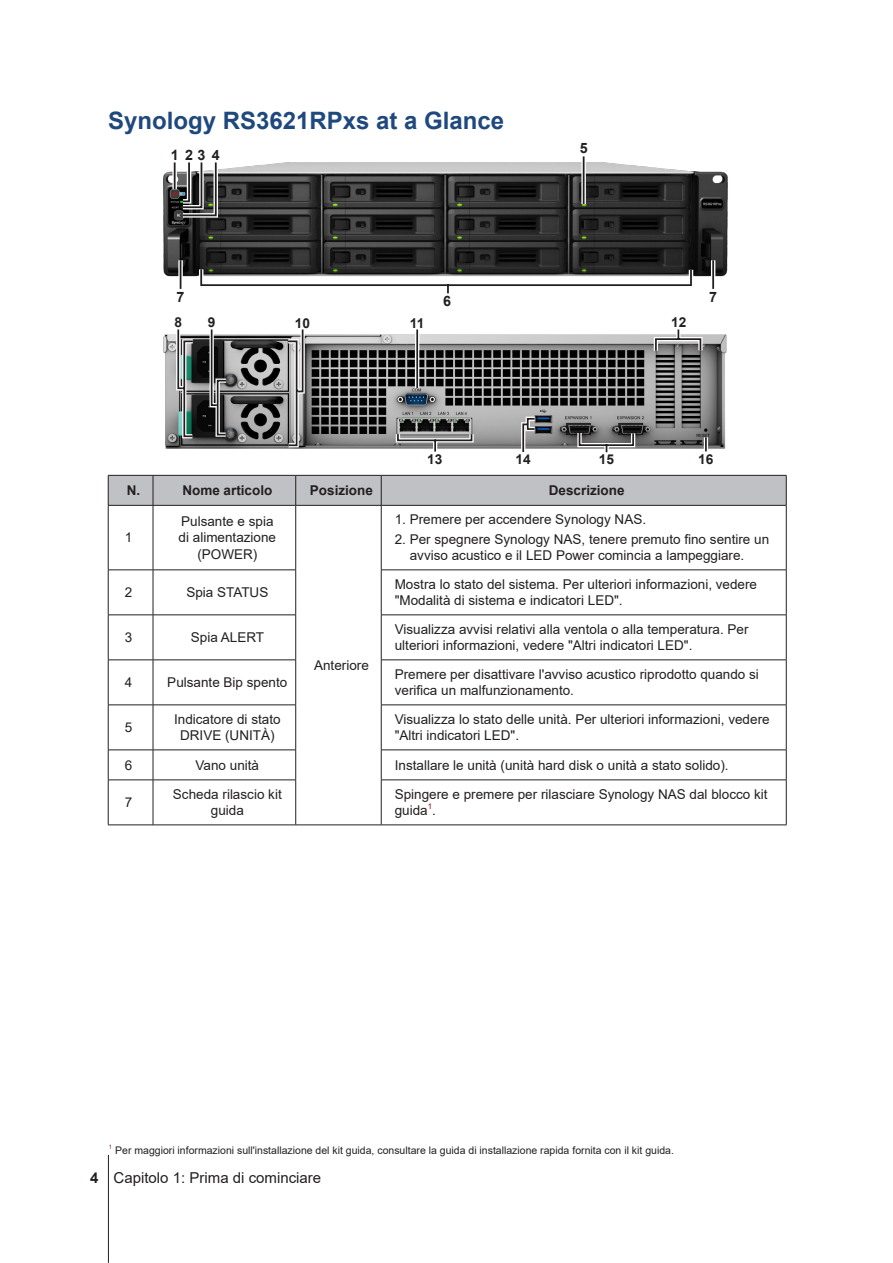
<style>
.page{position:relative;width:893px;height:1263px;background:#fff}
.page>*{position:absolute;margin:0;border:0;box-sizing:border-box;transform-origin:0 0}
.H3-sidebar{font:700 24px "Arial";color:#1f497d}
.t1{font:15px "Arial";color:#231f20}
.t2{font:700 14.25px "Arial";color:#231f20}
.t3{font:700 13.65px "Arial";color:#231f20}
.xBody{font:13.5px/16.5px "Arial";color:#231f20}
.xBodyCenter{font:13.5px/16.5px "Arial";color:#231f20;text-align:center}
.XHeadCenter{font:700 13.5px "Arial";color:#231f20}
.AppendixNote{font:10.5px "Arial";color:#231f20}
.xBody-2{font:7.8px "Arial";color:#9d070d}
.AppendixNote-2{font:6.15px "Arial";color:#9d070d}
.s1{font-weight:700}
</style>
<div class="page">
<hr style="left:108px;top:1155px;width:1px;height:108px;background:#231f20">
<img style="left:163px;top:162px;width:565px;height:115px">
<svg style="left:197px;top:265px;width:498px;height:29px"></svg>
<div style="left:172px;top:162px;width:5px;height:27px;background:#ccc"></div>
<hr style="left:174px;top:162px;width:2px;height:27px;background:#231f20">
<svg style="left:581px;top:156px;width:5px;height:48px"></svg>
<hr style="left:583px;top:156px;width:1px;height:48px;background:#231f20">
<svg style="left:178px;top:162px;width:42px;height:58px"></svg>
<svg style="left:711px;top:260px;width:4px;height:29px"></svg>
<hr style="left:712px;top:260px;width:2px;height:29px;background:#231f20">
<svg style="left:178px;top:260px;width:5px;height:29px"></svg>
<svg style="left:180px;top:260px;width:1px;height:29px"></svg>
<img style="left:163px;top:334px;width:564px;height:118px">
<svg style="left:652px;top:329px;width:53px;height:26px"></svg>
<svg style="left:284px;top:329px;width:23px;height:120px;background:#9b9a9a"></svg>
<svg style="left:174px;top:329px;width:23px;height:111px;background:#788682"></svg>
<svg style="left:207px;top:329px;width:23px;height:110px;background:#636363"></svg>
<svg style="left:575px;top:429px;width:62px;height:24px"></svg>
<hr style="left:704px;top:437px;width:4px;height:14px;background:#fff">
<svg style="left:705px;top:437px;width:2px;height:14px"></svg>
<svg style="left:519px;top:414px;width:20px;height:38px"></svg>
<hr style="left:415px;top:329px;width:4px;height:59px;background:#f4f4f4">
<hr style="left:416px;top:329px;width:2px;height:59px;background:#231f20">
<svg style="left:394px;top:430px;width:82px;height:22px;background:#9e9d9d"></svg>
<div style="left:109px;top:476px;width:677px;height:29px;background:#c0c1c4"></div>
<hr style="left:108px;top:475px;width:45px;height:1px;background:#231f20">
<hr style="left:108px;top:475px;width:1px;height:30px;background:#231f20">
<hr style="left:153px;top:475px;width:143px;height:1px;background:#231f20">
<hr style="left:153px;top:475px;width:1px;height:30px;background:#231f20">
<hr style="left:296px;top:475px;width:85px;height:1px;background:#231f20">
<hr style="left:295px;top:475px;width:1px;height:30px;background:#231f20">
<hr style="left:381px;top:475px;width:405px;height:1px;background:#231f20">
<hr style="left:381px;top:475px;width:1px;height:30px;background:#231f20">
<hr style="left:786px;top:475px;width:1px;height:30px;background:#231f20">
<hr style="left:108px;top:505px;width:45px;height:1px;background:#231f20">
<hr style="left:108px;top:505px;width:1px;height:65px;background:#231f20">
<hr style="left:153px;top:505px;width:143px;height:1px;background:#231f20">
<hr style="left:153px;top:505px;width:1px;height:65px;background:#231f20">
<hr style="left:296px;top:505px;width:85px;height:1px;background:#231f20">
<hr style="left:295px;top:505px;width:1px;height:65px;background:#231f20">
<hr style="left:381px;top:505px;width:405px;height:1px;background:#231f20">
<hr style="left:381px;top:505px;width:1px;height:65px;background:#231f20">
<hr style="left:786px;top:505px;width:1px;height:65px;background:#231f20">
<hr style="left:108px;top:570px;width:45px;height:1px;background:#231f20">
<hr style="left:108px;top:570px;width:1px;height:45px;background:#231f20">
<hr style="left:153px;top:570px;width:143px;height:1px;background:#231f20">
<hr style="left:153px;top:570px;width:1px;height:45px;background:#231f20">
<hr style="left:295px;top:570px;width:1px;height:45px;background:#231f20">
<hr style="left:381px;top:570px;width:405px;height:1px;background:#231f20">
<hr style="left:381px;top:570px;width:1px;height:45px;background:#231f20">
<hr style="left:786px;top:570px;width:1px;height:45px;background:#231f20">
<hr style="left:108px;top:615px;width:45px;height:1px;background:#231f20">
<hr style="left:108px;top:615px;width:1px;height:45px;background:#231f20">
<hr style="left:153px;top:615px;width:143px;height:1px;background:#231f20">
<hr style="left:153px;top:615px;width:1px;height:45px;background:#231f20">
<hr style="left:295px;top:615px;width:1px;height:45px;background:#231f20">
<hr style="left:381px;top:615px;width:405px;height:1px;background:#231f20">
<hr style="left:381px;top:615px;width:1px;height:45px;background:#231f20">
<hr style="left:786px;top:615px;width:1px;height:45px;background:#231f20">
<hr style="left:108px;top:660px;width:45px;height:1px;background:#231f20">
<hr style="left:108px;top:660px;width:1px;height:45px;background:#231f20">
<hr style="left:153px;top:660px;width:143px;height:1px;background:#231f20">
<hr style="left:153px;top:660px;width:1px;height:45px;background:#231f20">
<hr style="left:295px;top:660px;width:1px;height:45px;background:#231f20">
<hr style="left:381px;top:660px;width:405px;height:1px;background:#231f20">
<hr style="left:381px;top:660px;width:1px;height:45px;background:#231f20">
<hr style="left:786px;top:660px;width:1px;height:45px;background:#231f20">
<hr style="left:108px;top:705px;width:45px;height:1px;background:#231f20">
<hr style="left:108px;top:705px;width:1px;height:45px;background:#231f20">
<hr style="left:153px;top:705px;width:143px;height:1px;background:#231f20">
<hr style="left:153px;top:705px;width:1px;height:45px;background:#231f20">
<hr style="left:295px;top:705px;width:1px;height:45px;background:#231f20">
<hr style="left:381px;top:705px;width:405px;height:1px;background:#231f20">
<hr style="left:381px;top:705px;width:1px;height:45px;background:#231f20">
<hr style="left:786px;top:705px;width:1px;height:45px;background:#231f20">
<hr style="left:108px;top:750px;width:45px;height:1px;background:#231f20">
<hr style="left:108px;top:750px;width:1px;height:30px;background:#231f20">
<hr style="left:153px;top:750px;width:143px;height:1px;background:#231f20">
<hr style="left:153px;top:750px;width:1px;height:30px;background:#231f20">
<hr style="left:295px;top:750px;width:1px;height:30px;background:#231f20">
<hr style="left:381px;top:750px;width:405px;height:1px;background:#231f20">
<hr style="left:381px;top:750px;width:1px;height:30px;background:#231f20">
<hr style="left:786px;top:750px;width:1px;height:30px;background:#231f20">
<hr style="left:108px;top:780px;width:45px;height:1px;background:#231f20">
<hr style="left:108px;top:780px;width:1px;height:45px;background:#231f20">
<hr style="left:153px;top:780px;width:143px;height:1px;background:#231f20">
<hr style="left:153px;top:780px;width:1px;height:45px;background:#231f20">
<hr style="left:295px;top:780px;width:1px;height:45px;background:#231f20">
<hr style="left:381px;top:780px;width:405px;height:1px;background:#231f20">
<hr style="left:381px;top:780px;width:1px;height:45px;background:#231f20">
<hr style="left:786px;top:780px;width:1px;height:45px;background:#231f20">
<hr style="left:108px;top:825px;width:45px;height:1px;background:#231f20">
<hr style="left:153px;top:825px;width:143px;height:1px;background:#231f20">
<hr style="left:296px;top:825px;width:85px;height:1px;background:#231f20">
<hr style="left:381px;top:825px;width:405px;height:1px;background:#231f20">
<p class="H3-sidebar" style="left:108px;top:103px;width:398px">Synology RS3621RPxs at a Glance</p>
<p class="t2" style="left:171px;top:145px;width:9px">1</p>
<p class="t2" style="left:185px;top:145px;width:36px">234</p>
<p class="t2" style="left:580px;top:138px;width:9px">5</p>
<p class="t2" style="left:177px;top:287px;width:9px">7</p>
<p class="t3" style="left:174px;top:313px;width:9px">8</p>
<p class="t3" style="left:295px;top:314px;width:17px">10</p>
<p class="t3" style="left:208px;top:313px;width:9px">9</p>
<p class="t3" style="left:410px;top:314px;width:16px">11</p>
<p class="t2" style="left:443px;top:291px;width:9px">6</p>
<p class="t3" style="left:671px;top:313px;width:17px">12</p>
<p class="t2" style="left:709px;top:287px;width:9px">7</p>
<p class="t3" style="left:427px;top:449px;width:17px">13</p>
<p class="t3" style="left:516px;top:449px;width:17px">14</p>
<p class="t3" style="left:599px;top:449px;width:17px">15</p>
<p class="t3" style="left:698px;top:449px;width:17px">16</p>
<p class="XHeadCenter" style="left:127px;top:481px;width:15px">N.</p>
<p class="XHeadCenter" style="left:182px;top:481px;width:92px">Nome articolo</p>
<p class="XHeadCenter" style="left:310px;top:481px;width:65px">Posizione</p>
<p class="XHeadCenter" style="left:549px;top:481px;width:77px">Descrizione</p>
<p class="xBody" style="left:125px;top:529px;width:9px">1</p>
<p class="xBody" style="left:395px;top:511px;width:253px">1. Premere per accendere Synology NAS.</p>
<p class="xBody" style="left:410px;top:531px;width:361px;text-indent:-15px">2. Per spegnere Synology NAS, tenere premuto fino sentire un avviso acustico e il LED Power comincia a lampeggiare.</p>
<p class="xBodyCenter" style="left:179px;top:513px;width:99px">Pulsante e spia di alimentazione (POWER)</p>
<p class="xBody" style="left:125px;top:584px;width:9px">2</p>
<p class="xBodyCenter" style="left:186px;top:584px;width:84px">Spia STATUS</p>
<p class="xBody" style="left:395px;top:576px;width:364px">Mostra lo stato del sistema. Per ulteriori informazioni, vedere "Modalità di sistema e indicatori LED".</p>
<p class="xBody" style="left:125px;top:629px;width:9px">3</p>
<p class="xBodyCenter" style="left:191px;top:629px;width:75px">Spia ALERT</p>
<p class="xBody" style="left:395px;top:621px;width:355px">Visualizza avvisi relativi alla ventola o alla temperatura. Per ulteriori informazioni, vedere "Altri indicatori LED".</p>
<p class="xBody" style="left:125px;top:674px;width:9px">4</p>
<p class="xBodyCenter" style="left:167px;top:674px;width:122px">Pulsante Bip spento</p>
<p class="xBody" style="left:395px;top:666px;width:366px">Premere per disattivare l'avviso acustico riprodotto quando si verifica un malfunzionamento.</p>
<p class="xBody" style="left:125px;top:719px;width:9px">5</p>
<p class="xBodyCenter" style="left:174px;top:711px;width:108px">Indicatore di stato<br>DRIVE (UNITÀ)</p>
<p class="xBody" style="left:395px;top:711px;width:376px">Visualizza lo stato delle unità. Per ulteriori informazioni, vedere "Altri indicatori LED".</p>
<p class="xBody" style="left:125px;top:757px;width:9px">6</p>
<p class="xBodyCenter" style="left:196px;top:757px;width:65px">Vano unità</p>
<p class="xBody" style="left:395px;top:757px;width:335px">Installare le unità (unità hard disk o unità a stato solido).</p>
<p class="xBody" style="left:125px;top:794px;width:9px">7</p>
<p class="xBodyCenter" style="left:173px;top:786px;width:110px">Scheda rilascio kit guida</p>
<p class="xBody" style="left:395px;top:786px;width:374px">Spingere e premere per rilasciare Synology NAS dal blocco kit guida .</p>
<p class="xBodyCenter" style="left:314px;top:657px;width:56px">Anteriore</p>
<p class="xBody-2" style="left:428px;top:801px;width:6px">1</p>
<p class="AppendixNote-2" style="left:109px;top:1142px;width:5px">1</p>
<p class="AppendixNote" style="left:115px;top:1143px;width:560px">Per maggiori informazioni sull'installazione del kit guida, consultare la guida di installazione rapida fornita con il kit guida.</p>
<p class="t1" style="left:90px;top:1167px;width:232px"><span class="s1">4</span> Capitolo 1: Prima di cominciare</p>
</div>
